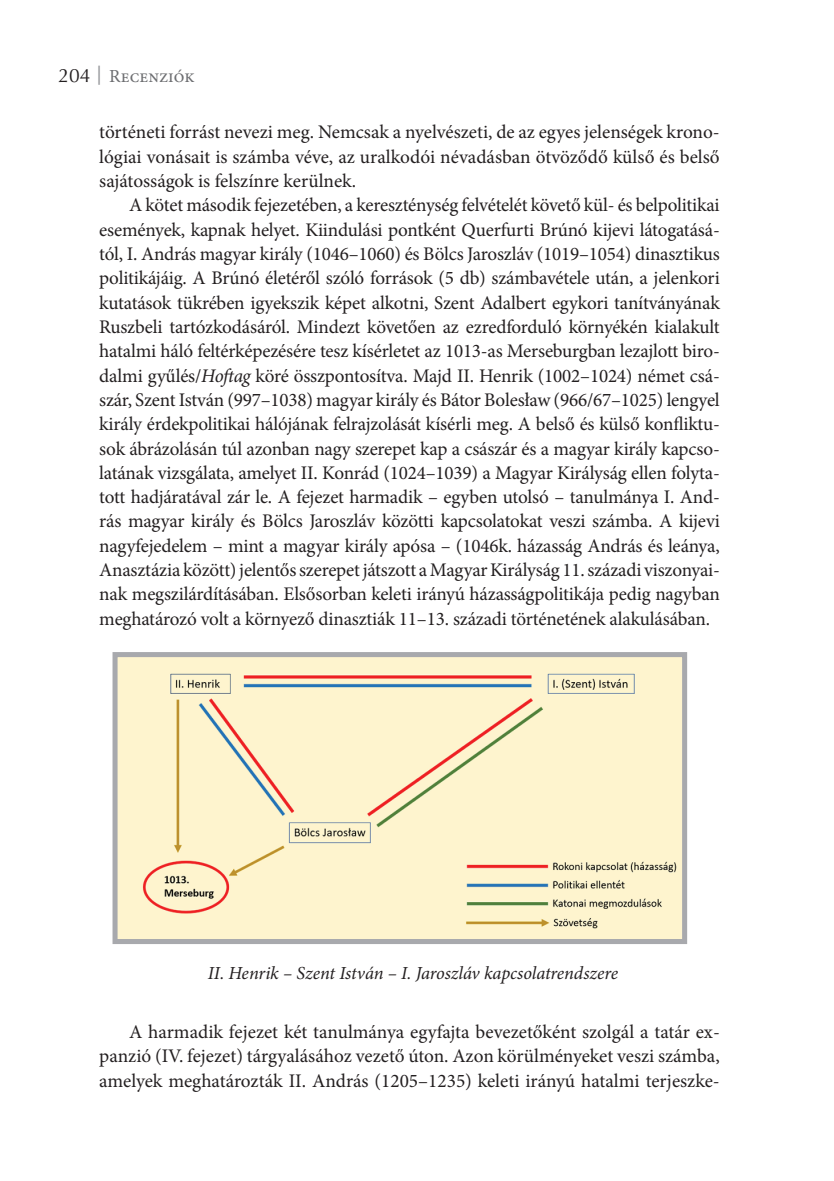
<style>
.page{position:relative;width:834px;height:1181px;background:#fff}
.page>*{position:absolute;margin:0;border:0;box-sizing:border-box;transform-origin:0 0}
.t1{font:19.25px/24.3px "Minion Pro";letter-spacing:-.005em;color:#231f20;text-align:justify}
.t2{font:italic 18.38px "Minion Pro";letter-spacing:-.005em;color:#231f20}
.t3{font:18.38px "Minion Pro";color:#6c6d70}
.s1{font-family:"Optima LT HU";font-size:19.25px;color:#231f20}
.s2{font-family:"Bookman Old Style";font-size:15.75px;color:#939598}
.s3{font-style:italic}
</style>
<div class="page">
<img style="left:118px;top:658px;width:563px;height:280px">
<div style="left:112px;top:652px;width:575px;height:292px;border:5px solid #a8a9ad"></div>
<p class="t3" style="left:58px;top:64px;width:138px"><span class="s1">204</span> <span class="s2">│</span> Recenziók</p>
<p class="t1" style="left:99px;top:120px;width:622px">történeti forrást nevezi meg. Nemcsak a nyelvészeti, de az egyes jelenségek krono&shy;lógiai vonásait is számba véve, az uralkodói névadásban ötvöződő külső és belső sajátosságok is felszínre kerülnek.</p>
<p class="t1" style="left:99px;top:193px;width:622px;text-indent:30px">A kötet második fejezetében, a kereszténység felvételét követő kül- és belpolitikai események, kapnak helyet. Kiindulási pontként Querfurti Brúnó kijevi látogatásá&shy;tól, I. András magyar király (1046–1060) és Bölcs Jaroszláv (1019–1054) dinasztikus politikájáig. A Brúnó életéről szóló források (5 db) számbavétele után, a jelenkori kutatások tükrében igyekszik képet alkotni, Szent Adalbert egykori tanítványának Ruszbeli tartózkodásáról. Mindezt követően az ezredforduló környékén kialakult hatalmi háló feltérképezésére tesz kísérletet az 1013-as Merseburgban lezajlott biro&shy;dalmi gyűlés/<span class="s3">Hoftag</span> köré összpontosítva. Majd II. Henrik (1002–1024) német csá&shy;szár, Szent István (997–1038) magyar király és Bátor Bolesław (966/67–1025) lengyel király érdekpolitikai hálójának felrajzolását kísérli meg. A belső és külső konfliktu&shy;sok ábrázolásán túl azonban nagy szerepet kap a császár és a magyar király kapcso&shy;latának vizsgálata, amelyet II. Konrád (1024–1039) a Magyar Királyság ellen folyta&shy;tott hadjáratával zár le. A fejezet harmadik – egyben utolsó – tanulmánya I. And&shy;rás magyar király és Bölcs Jaroszláv közötti kapcsolatokat veszi számba. A kijevi nagyfejedelem – mint a magyar király apósa – (1046k. házasság András és leánya, Anasztázia között) jelentős szerepet játszott a Magyar Királyság 11. századi viszonyai&shy;nak megszilárdításában. Elsősorban keleti irányú házasságpolitikája pedig nagyban meghatározó volt a környező dinasztiák 11–13. századi történetének alakulásában.</p>
<p class="t2" style="left:208px;top:960px;width:412px">II. Henrik – Szent István – I. Jaroszláv kapcsolatrendszere</p>
<p class="t1" style="left:99px;top:1020px;width:622px;text-indent:30px">A harmadik fejezet két tanulmánya egyfajta bevezetőként szolgál a tatár ex&shy;panzió (IV. fejezet) tárgyalásához vezető úton. Azon körülményeket veszi számba, amelyek meghatározták II. András (1205–1235) keleti irányú hatalmi terjeszke-</p>
</div>
